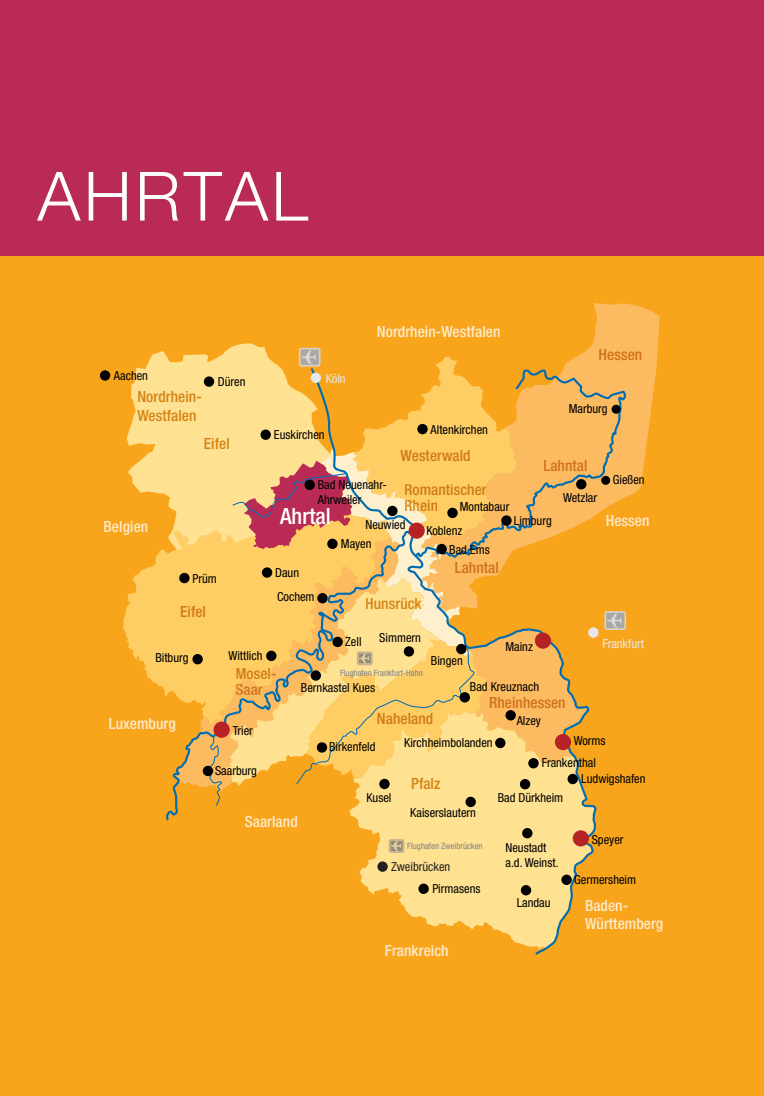
<style>
.page{position:relative;width:764px;height:1096px;background:#fff}
.page>*{position:absolute;margin:0;border:0;box-sizing:border-box;transform-origin:0 0}
.t1{font:300 68px "Helvetica Neue";letter-spacing:.05em;color:#fff}
.t2{font:500 condensed 22.28px "Helvetica Neue";color:#fff}
.t3{font:500 condensed 15.44px/18.5px "Helvetica Neue";letter-spacing:.005em;color:#feeacc}
.t4{font:500 condensed 15.44px/15.4px "Helvetica Neue";letter-spacing:.005em;color:#d17a17}
.t5{font:500 condensed 15.44px/18.5px "Helvetica Neue";letter-spacing:.005em;color:#d38415}
.t6{font:500 condensed 15.44px "Helvetica Neue";letter-spacing:.005em;color:#d07218}
.t7{font:condensed 12.44px/14.9px "Helvetica Neue";color:#000}
.t8{font:condensed 12.44px "Helvetica Neue";color:#e6e7e9}
.t9{font:condensed 12.44px "Helvetica Neue";color:#231f20}
.t10{font:condensed 8.72px "Helvetica Neue";color:#808285}
.s1{color:#d38814}
</style>
<div class="page">
<div style="left:0;top:255px;width:763px;height:840px;background:#f9a51b"></div>
<svg style="left:127px;top:343px;width:194px;height:170px;fill:#ffe192"></svg>
<svg style="left:564px;top:303px;width:95px;height:194px;fill:#fcba61"></svg>
<svg style="left:123px;top:513px;width:108px;height:183px"></svg>
<svg style="left:309px;top:366px;width:288px;height:589px"></svg>
<svg style="left:166px;top:530px;width:249px;height:290px"></svg>
<svg style="left:208px;top:735px;width:14px;height:71px"></svg>
<svg style="left:231px;top:472px;width:244px;height:313px"></svg>
<svg style="left:413px;top:367px;width:213px;height:191px"></svg>
<div style="left:310px;top:372px;width:11px;height:11px;background:#e6e7e9;border-radius:50%"></div>
<svg style="left:299px;top:348px;width:21px;height:18px"></svg>
<div style="left:588px;top:627px;width:10px;height:10px;background:#e6e7e9;border-radius:50%"></div>
<div style="left:417px;top:424px;width:10px;height:10px;background:#000;border-radius:50%"></div>
<div style="left:179px;top:573px;width:10px;height:10px;background:#000;border-radius:50%"></div>
<div style="left:192px;top:654px;width:11px;height:10px;background:#000;border-radius:50%"></div>
<div style="left:203px;top:765px;width:10px;height:11px;background:#000;border-radius:50%"></div>
<div style="left:379px;top:778px;width:10px;height:11px;background:#000;border-radius:50%"></div>
<div style="left:418px;top:883px;width:10px;height:10px;background:#000;border-radius:50%"></div>
<div style="left:520px;top:885px;width:11px;height:10px;background:#000;border-radius:50%"></div>
<div style="left:561px;top:874px;width:10px;height:10px;background:#000;border-radius:50%"></div>
<div style="left:567px;top:773px;width:10px;height:11px;background:#000;border-radius:50%"></div>
<div style="left:522px;top:827px;width:10px;height:11px;background:#000;border-radius:50%"></div>
<div style="left:519px;top:779px;width:11px;height:10px;background:#000;border-radius:50%"></div>
<div style="left:100px;top:370px;width:10px;height:10px;background:#000;border-radius:50%"></div>
<div style="left:465px;top:796px;width:10px;height:11px;background:#000;border-radius:50%"></div>
<svg style="left:611px;top:404px;width:9px;height:10px"></svg>
<svg style="left:600px;top:475px;width:10px;height:10px"></svg>
<div style="left:260px;top:429px;width:11px;height:11px;background:#000;border-radius:50%"></div>
<div style="left:204px;top:376px;width:10px;height:11px;background:#000;border-radius:50%"></div>
<div style="left:213px;top:721px;width:16px;height:16px;background:#b62225;border-radius:50%"></div>
<div style="left:572px;top:830px;width:16px;height:16px;background:#b62225;border-radius:50%"></div>
<div style="left:377px;top:861px;width:10px;height:10px;background:#231f20;border-radius:50%"></div>
<svg style="left:604px;top:611px;width:21px;height:19px"></svg>
<div style="left:412px;top:777px;width:28px;height:11px;background:#ffe192"></div>
<div style="left:181px;top:605px;width:24px;height:12px;background:#fecd64"></div>
<svg style="left:236px;top:448px;width:352px;height:331px;background:#eebb68"></svg>
<div style="left:205px;top:437px;width:24px;height:12px;background:#ffe192"></div>
<div style="left:138px;top:391px;width:63px;height:11px;background:#ffe192"></div>
<div style="left:137px;top:409px;width:58px;height:12px;background:#ffe192"></div>
<div style="left:599px;top:349px;width:42px;height:11px;background:#fcba61"></div>
<div style="left:377px;top:713px;width:55px;height:11px;background:#fecd64"></div>
<div style="left:0;top:0;width:763px;height:255px;background:#b92b54"></div>
<h1 class="t1" style="left:37px;top:155px;width:272px">Ahrtal</h1>
<p class="t7" style="left:114px;top:367px;width:36px">Aachen</p>
<p class="t5" style="left:137px;top:387px;width:66px">Nordrhein-<br>Westfalen</p>
<p class="t7" style="left:218px;top:374px;width:29px">Düren</p>
<p class="t5" style="left:204px;top:433px;width:27px">Eifel</p>
<p class="t8" style="left:325px;top:371px;width:22px">Köln</p>
<p class="t7" style="left:274px;top:427px;width:52px">Euskirchen</p>
<p class="t3" style="left:376px;top:322px;width:125px">Nordrhein-Westfalen</p>
<p class="t7" style="left:430px;top:422px;width:59px">Altenkirchen</p>
<p class="t4" style="left:400px;top:447px;width:72px">Westerwald</p>
<p class="t6" style="left:598px;top:345px;width:45px">Hessen</p>
<p class="t7" style="left:568px;top:401px;width:40px">Marburg</p>
<p class="t6" style="left:543px;top:456px;width:46px">Lahntal</p>
<p class="t3" style="left:104px;top:517px;width:46px">Belgien</p>
<p class="t7" style="left:192px;top:571px;width:26px">Prüm</p>
<p class="t4" style="left:180px;top:603px;width:27px">Eifel</p>
<p class="t7" style="left:317px;top:477px;width:71px">Bad Neuenahr-<br>Ahrweiler</p>
<p class="t7" style="left:341px;top:536px;width:32px">Mayen</p>
<p class="t4" style="left:404px;top:482px;width:84px">Romantischer<br>Rhein</p>
<p class="t7" style="left:459px;top:498px;width:51px">Montabaur</p>
<h2 class="t2" style="left:280px;top:502px;width:52px">Ahrtal</h2>
<p class="t7" style="left:513px;top:512px;width:39px">Limburg</p>
<p class="t7" style="left:365px;top:517px;width:42px">Neuwied</p>
<p class="t7" style="left:426px;top:522px;width:37px">Koblenz</p>
<p class="t7" style="left:449px;top:542px;width:42px">Bad Ems</p>
<p class="t7" style="left:275px;top:565px;width:25px">Daun</p>
<p class="t7" style="left:277px;top:589px;width:39px">Cochem</p>
<p class="t5" style="left:365px;top:593px;width:58px">Hunsrüc<span class="s1">k</span></p>
<p class="t6" style="left:454px;top:558px;width:46px">Lahntal</p>
<p class="t7" style="left:562px;top:490px;width:36px">Wetzlar</p>
<p class="t7" style="left:612px;top:472px;width:33px">Gießen</p>
<p class="t3" style="left:605px;top:510px;width:45px">Hessen</p>
<p class="t7" style="left:155px;top:650px;width:35px">Bitburg</p>
<p class="t7" style="left:228px;top:647px;width:36px">Wittlich</p>
<p class="t4" style="left:235px;top:665px;width:43px">Mosel-</p>
<p class="t6" style="left:235px;top:679px;width:29px">Saar</p>
<p class="t7" style="left:345px;top:634px;width:18px">Zell</p>
<p class="t7" style="left:379px;top:630px;width:43px">Simmern</p>
<p class="t10" style="left:340px;top:667px;width:84px">Flughafen Frankfurt-Hahn</p>
<p class="t7" style="left:301px;top:680px;width:76px">Bernkastel Kues</p>
<p class="t7" style="left:430px;top:652px;width:33px">Bingen</p>
<p class="t7" style="left:505px;top:639px;width:29px">Mainz</p>
<p class="t7" style="left:469px;top:679px;width:71px">Bad Kreuznach</p>
<p class="t6" style="left:488px;top:693px;width:78px">Rheinhessen</p>
<p class="t8" style="left:602px;top:636px;width:43px">Frankfurt</p>
<p class="t3" style="left:109px;top:713px;width:68px">Luxemburg</p>
<p class="t7" style="left:232px;top:723px;width:22px">Trier</p>
<p class="t7" style="left:215px;top:762px;width:43px">Saarburg</p>
<p class="t3" style="left:244px;top:811px;width:54px">Saarland</p>
<p class="t4" style="left:376px;top:711px;width:58px">Naheland</p>
<p class="t7" style="left:516px;top:712px;width:26px">Alzey</p>
<p class="t7" style="left:329px;top:739px;width:48px">Birkenfeld</p>
<p class="t7" style="left:404px;top:734px;width:90px">Kirchheimbolanden</p>
<p class="t7" style="left:573px;top:732px;width:34px">Worms</p>
<p class="t7" style="left:541px;top:754px;width:56px">Frankenthal</p>
<p class="t5" style="left:411px;top:773px;width:31px">Pfalz</p>
<p class="t7" style="left:581px;top:771px;width:66px">Ludwigshafen</p>
<p class="t7" style="left:366px;top:789px;width:26px">Kusel</p>
<p class="t7" style="left:410px;top:805px;width:67px">Kaiserslautern</p>
<p class="t10" style="left:407px;top:840px;width:77px">Flughafen Zweibrücken</p>
<p class="t9" style="left:391px;top:859px;width:61px">Zweibrücken</p>
<p class="t7" style="left:432px;top:880px;width:50px">Pirmasens</p>
<p class="t3" style="left:384px;top:940px;width:65px">Frankreich</p>
<p class="t7" style="left:497px;top:790px;width:67px">Bad Dürkheim</p>
<p class="t7" style="left:505px;top:840px;width:55px">Neustadt a.d. Weinst.</p>
<p class="t7" style="left:516px;top:895px;width:35px">Landau</p>
<p class="t7" style="left:591px;top:831px;width:33px">Speyer</p>
<p class="t7" style="left:573px;top:872px;width:63px">Germersheim</p>
<p class="t3" style="left:584px;top:895px;width:80px">Baden-<br>Württemberg</p>
</div>
